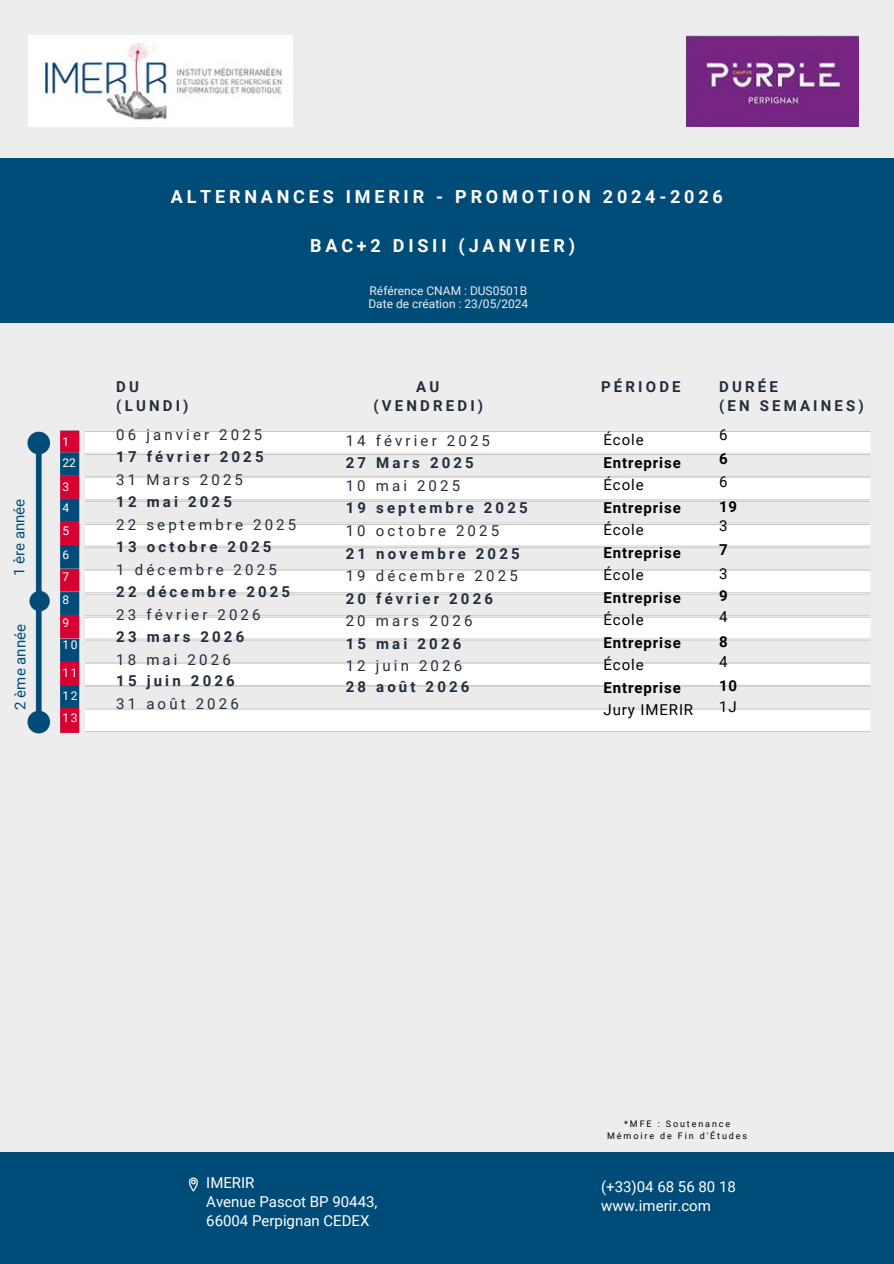
<style>
.page{position:relative;width:894px;height:1264px;background:#fff}
.page>*{position:absolute;margin:0;border:0;box-sizing:border-box;transform-origin:0 0}
.t1{font:700 18px "Roboto";letter-spacing:.21em;color:#fff}
.t2{font:700 15px/22.4px "Roboto";letter-spacing:.21em;color:#232d3d}
.t3{font:15px/22.4px "Roboto";letter-spacing:.21em;color:#232d3d}
.t4{font:700 15px/22.5px "Roboto";letter-spacing:.06em;color:#000}
.t5{font:15px/19.2px "Roboto";color:#fff}
.t6{font:15px "Roboto";color:#004c79}
.t7{font:15px/24.2px "Roboto";color:#000}
.t8{font:12px/13.5px "Roboto";color:#ededed}
.t9{font:12px/21.3px "Roboto";letter-spacing:.13em;color:#fff}
.t10{font:9px/11.2px "Roboto";letter-spacing:.21em;color:#000;text-align:center}
.s1{font-weight:700}
.s2{font-weight:400}
</style>
<div class="page">
<div style="left:0;top:0;width:893px;height:1263px;background:#ededed"></div>
<div style="left:0;top:158px;width:893px;height:164px;background:#004c79"></div>
<img style="left:27px;top:430px;width:844px;height:304px">
<div style="left:0;top:1152px;width:893px;height:111px;background:#004c79"></div>
<svg style="left:189px;top:1177px;width:9px;height:14px"></svg>
<img style="left:29px;top:35px;width:263px;height:92px">
<img style="left:686px;top:35px;width:172px;height:92px">
<p class="t6" style="left:11px;top:576px;width:79px;rotate:-90deg">1 ère année</p>
<h4 class="t6" style="left:11px;top:709px;width:87px;rotate:-90deg">2 ème année</h4>
<h4 class="t9" style="left:62px;top:431px;width:15px">1<br>22</h4>
<h4 class="t9" style="left:62px;top:476px;width:8px">3<br>4</h4>
<h4 class="t9" style="left:62px;top:519px;width:8px;line-height:23.7px">5<br>6</h4>
<h4 class="t9" style="left:62px;top:565px;width:8px;line-height:22.5px">7<br>8</h4>
<h4 class="t9" style="left:62px;top:612px;width:17px">9<br>10</h4>
<h2 class="t9" style="left:62px;top:662px;width:17px;line-height:22.5px;text-align:justify">11<br>12<br>13</h2>
<h1 class="t1" style="left:171px;top:186px;width:553px">ALTERNANCES IMERIR - PROMOTION 2024-2026</h1>
<h5 class="t1" style="left:310px;top:235px;width:266px">BAC+2 DISII (JANVIER)</h5>
<h3 class="t2" style="left:116px;top:377px;width:74px;line-height:19.2px">DU (LUNDI)</h3>
<h3 class="t3" style="left:116px;top:423px;width:181px">06 janvier 2025<br><span class="s1">17 février 2025<br></span>31 Mars 2025<br><span class="s1">12 mai 2025<br></span>22 septembre 2025<br><span class="s1">13 octobre 2025<br></span>1 décembre 2025<br><span class="s1">22 décembre 2025<br></span>23 février 2026<br><span class="s1">23 mars 2026<br></span>18 mai 2026<br><span class="s1">15 juin 2026<br></span>31 août 2026</h3>
<h2 class="t8" style="left:368px;top:284px;width:161px">Référence CNAM : DUS0501B<br>Date de création : 23/05/2024</h2>
<h5 class="t2" style="left:373px;top:377px;width:111px;line-height:19.2px;text-align:center">AU (VENDREDI)</h5>
<h5 class="t2" style="left:345px;top:429px;width:183px"><span class="s2">14 février 2025<br></span>27 Mars 2025<br><span class="s2">10 mai 2025<br></span>19 septembre 2025<br><span class="s2">10 octobre 2025<br></span>21 novembre 2025<br><span class="s2">19 décembre 2025<br></span>20 février 2026<br><span class="s2">20 mars 2026<br></span>15 mai 2026<br><span class="s2">12 juin 2026<br></span>28 août 2026</h5>
<h4 class="t2" style="left:601px;top:375px;width:81px">PÉRIODE</h4>
<h4 class="t4" style="left:603px;top:429px;width:91px"><span class="s2">École<br></span>Entreprise<br><span class="s2">École<br></span>Entreprise<br><span class="s2">École<br></span>Entreprise<br><span class="s2">École<br></span>Entreprise<br><span class="s2">École<br></span>Entreprise<br><span class="s2">École<br></span>Entreprise<br><span class="s2">Jury IMERIR</span></h4>
<h4 class="t2" style="left:719px;top:377px;width:146px;line-height:19.2px">DURÉE<br>(EN SEMAINES)</h4>
<h4 class="t7" style="left:719px;top:422px;width:10px;line-height:24.8px">6<br><span class="s1">6</span></h4>
<h4 class="t4" style="left:719px;top:469px;width:20px;line-height:24.8px"><span class="s2">6<br></span>19</h4>
<h4 class="t7" style="left:719px;top:513px;width:10px;text-align:justify">3<br><span class="s1">7<br></span>3</h4>
<h4 class="t4" style="left:719px;top:584px;width:10px;line-height:21.3px">9<br><span class="s2">4</span></h4>
<h4 class="t4" style="left:719px;top:631px;width:10px;line-height:20.2px">8<br><span class="s2">4</span></h4>
<h4 class="t4" style="left:719px;top:674px;width:20px;line-height:21.3px">10<br><span class="s2">1J</span></h4>
<p class="t5" style="left:206px;top:1173px;width:173px">IMERIR<br>Avenue Pascot BP 90443,<br>66004 Perpignan CEDEX</p>
<h4 class="t10" style="left:607px;top:1118px;width:141px">*MFE : Soutenance<br>Mémoire de Fin d'Études</h4>
<h4 class="t5" style="left:601px;top:1177px;width:136px">(+33)04 68 56 80 18 www.imerir.com</h4>
</div>
